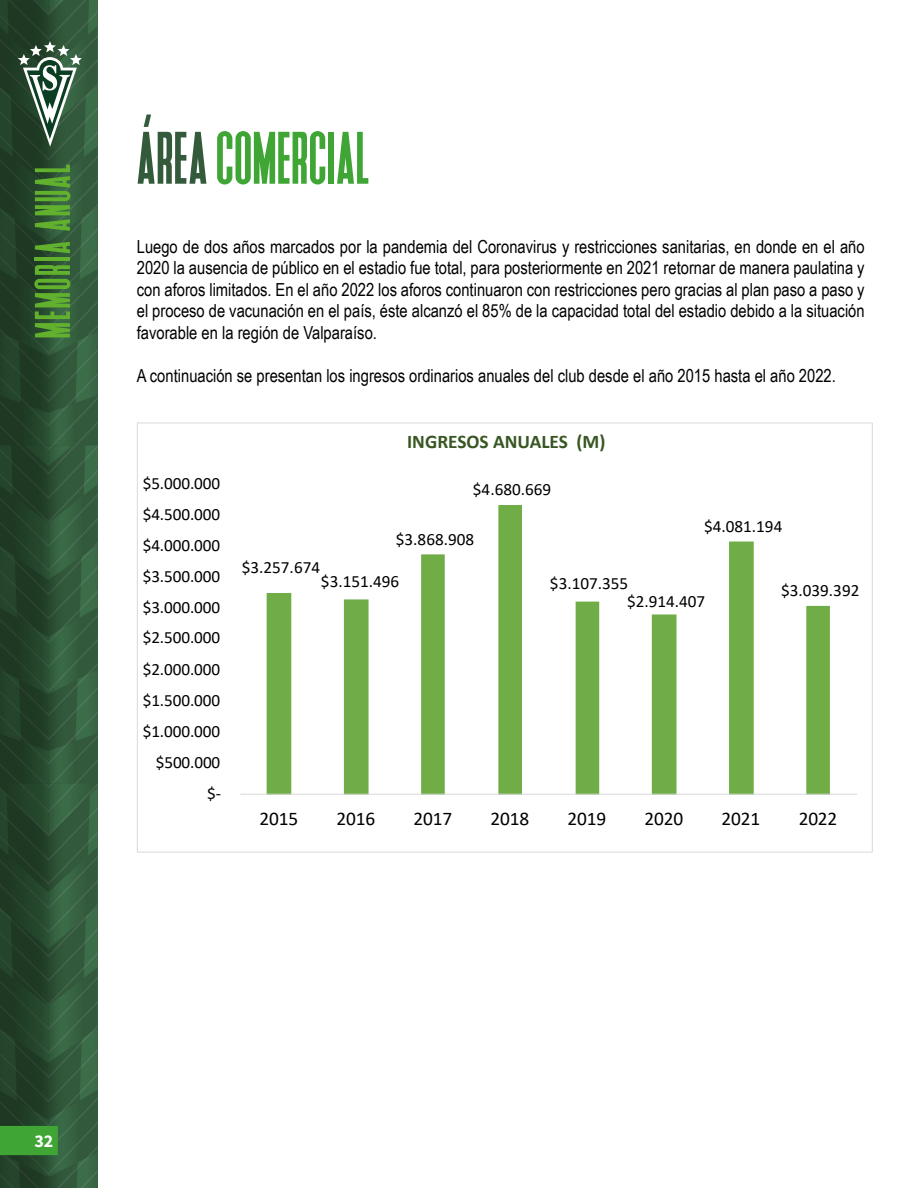
<style>
.page{position:relative;width:918px;height:1188px;background:#fff}
.page>*{position:absolute;margin:0;border:0;box-sizing:border-box;transform-origin:0 0}
.t1{font:69px "Heathergreen";letter-spacing:.02em;color:#3fa535}
.t2{font:19.35px "Calibri";letter-spacing:-.005em;color:#000}
.t3{font:700 19.35px "Calibri";color:#385723}
.t4{font:18px/21.6px "Arial Narrow";color:#000;text-align:justify}
.t5{font:700 18px "Source Sans Pro";color:#fff}
.t6{font:17.1px/18.3px "Calibri";letter-spacing:-.005em;color:#000}
.s1{color:#335a3b}
</style>
<div class="page">
<svg style="left:0;top:0;width:98px;height:1188px;background:#2f5436"></svg>
<svg style="left:267px;top:505px;width:563px;height:289px"></svg>
<hr style="left:240px;top:794px;width:617px;height:1px;background:#d9d9d9">
<h1 class="t1" style="left:137px;top:102px;width:234px"><span class="s1">ÁREA</span> COMERCIAL</h1>
<p class="t4" style="left:137px;top:235px;width:729px">Luego de dos años marcados por la pandemia del Coronavirus y restricciones sanitarias, en donde en el año 2020 la ausencia de público en el estadio fue total, para posteriormente en 2021 retornar de manera paulatina y con aforos limitados. En el año 2022 los aforos continuaron con restricciones pero gracias al plan paso a paso y el proceso de vacunación en el país, éste alcanzó el 85% de la capacidad total del estadio debido a la situación favorable en la región de Valparaíso.</p>
<p class="t4" style="left:137px;top:364px;width:701px">A continuación se presentan los ingresos ordinarios anuales del club desde el año 2015 hasta el año 2022.</p>
<p class="t6" style="left:143px;top:474px;width:79px">$5.000.000</p>
<p class="t6" style="left:143px;top:505px;width:79px">$4.500.000</p>
<p class="t6" style="left:143px;top:536px;width:79px">$4.000.000</p>
<p class="t6" style="left:143px;top:567px;width:79px">$3.500.000</p>
<p class="t6" style="left:143px;top:598px;width:79px">$3.000.000</p>
<p class="t6" style="left:143px;top:628px;width:79px">$2.500.000</p>
<p class="t6" style="left:143px;top:659px;width:79px">$2.000.000</p>
<p class="t6" style="left:143px;top:690px;width:79px">$1.500.000</p>
<p class="t6" style="left:143px;top:722px;width:79px">$1.000.000</p>
<p class="t6" style="left:156px;top:753px;width:66px">$500.000</p>
<p class="t6" style="left:207px;top:784px;width:15px">$-</p>
<p class="t3" style="left:407px;top:428px;width:200px">INGRESOS ANUALES (M)</p>
<p class="t6" style="left:473px;top:480px;width:80px">$4.680.669</p>
<p class="t6" style="left:396px;top:529px;width:80px">$3.868.908</p>
<p class="t6" style="left:704px;top:517px;width:80px">$4.081.194</p>
<p class="t6" style="left:242px;top:557px;width:80px">$3.257.674</p>
<p class="t6" style="left:321px;top:571px;width:80px">$3.151.496</p>
<p class="t6" style="left:627px;top:573px;width:80px;text-indent:-77px">$3.107.355 $2.914.407</p>
<p class="t6" style="left:781px;top:581px;width:80px">$3.039.392</p>
<p class="t2" style="left:259px;top:805px;width:40px">2015</p>
<p class="t2" style="left:336px;top:805px;width:40px">2016</p>
<p class="t2" style="left:413px;top:805px;width:40px">2017</p>
<p class="t2" style="left:491px;top:805px;width:40px">2018</p>
<p class="t2" style="left:568px;top:805px;width:40px">2019</p>
<p class="t2" style="left:645px;top:805px;width:40px">2020</p>
<p class="t2" style="left:722px;top:805px;width:40px">2021</p>
<p class="t2" style="left:799px;top:805px;width:40px">2022</p>
<p class="t5" style="left:34px;top:1129px;width:21px">32</p>
</div>
